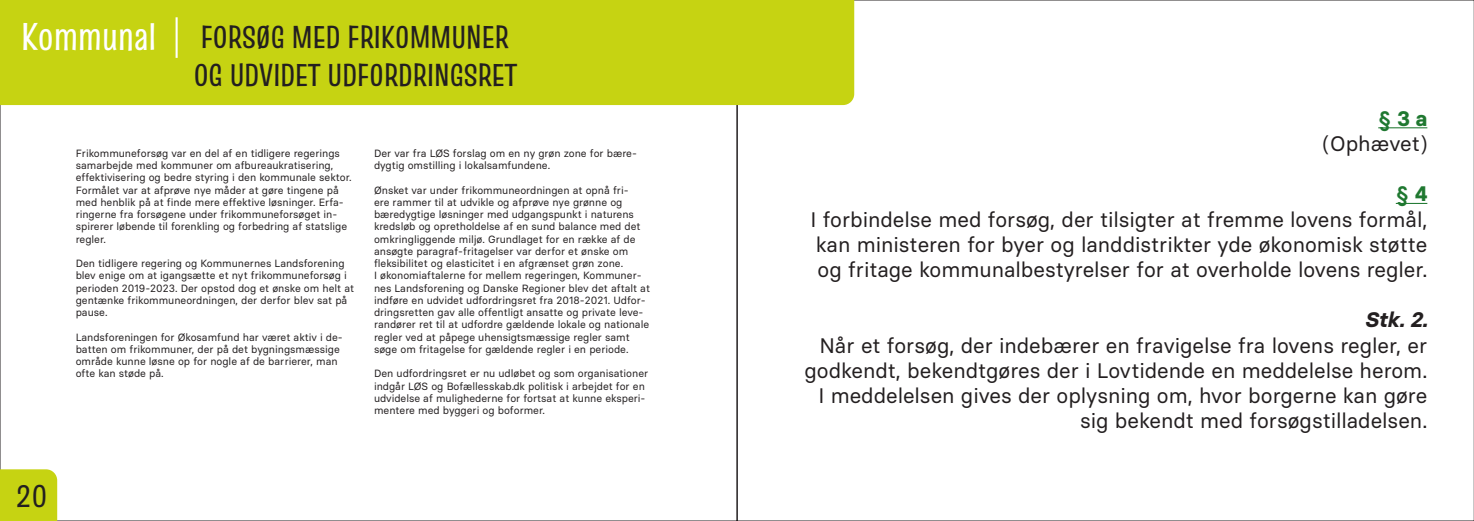
<style>
.page{position:relative;width:1474px;height:521px;background:#fff}
.page>*{position:absolute;margin:0;border:0;box-sizing:border-box;transform-origin:0 0}
.t1{font:38.5px "Truculenta";color:#fff}
.t2{font:31.5px "Truculenta";color:#231f20}
.t3{font:21px/25.2px "Basier Square";color:#231f20;text-align:justify}
.t4{font:italic 700 21px "Basier Square";color:#231f20}
.t5{font:700 21px "Basier Square";color:#1f7830}
.t6{font:10.5px/12.2px "Basier Square";color:#231f20}
</style>
<div class="page">
<svg style="left:736px;top:0;width:737px;height:521px"></svg>
<div style="left:0;top:469px;width:57px;height:52px;background:#c6d312"></div>
<div style="left:0;top:0;width:854px;height:105px;background:#c6d312"></div>
<hr style="left:1378px;top:127px;width:49px;height:1px;background:#1f7830">
<hr style="left:1395px;top:203px;width:32px;height:1px;background:#1f7830">
<hr style="left:175px;top:17px;width:3px;height:41px;background:#fff">
<p class="t1" style="left:21px;top:12px;width:136px">Kommunal</p>
<p class="t2" style="left:201px;top:18px;width:310px">FORSØG MED FRIKOMMUNER</p>
<p class="t2" style="left:194px;top:55px;width:325px">OG UDVIDET UDFORDRINGSRET</p>
<h2 class="t2" style="left:16px;top:476px;width:33px">20</h2>
<p class="t6" style="left:76px;top:147px;width:277px">Frikommuneforsøg var en del af en tidligere regerings samarbejde med kommuner om afbureaukratisering, effektivisering og bedre styring i den kommunale sektor.<br>Formålet var at afprøve nye måder at gøre tingene på med henblik på at finde mere effektive løsninger. Erfa&shy;ringerne fra forsøgene under frikommuneforsøget in&shy;spirerer løbende til forenkling og forbedring af statslige regler.</p>
<p class="t6" style="left:76px;top:257px;width:280px">Den tidligere regering og Kommunernes Landsforening blev enige om at igangsætte et nyt frikommuneforsøg i perioden 2019-2023. Der opstod dog et ønske om helt at gentænke frikommuneordningen, der derfor blev sat på pause.</p>
<p class="t6" style="left:76px;top:331px;width:269px">Landsforeningen for Økosamfund har været aktiv i de&shy;batten om frikommuner, der på det bygningsmæssige område kunne løsne op for nogle af de barrierer, man ofte kan støde på.</p>
<p class="t6" style="left:374px;top:147px;width:264px">Der var fra LØS forslag om en ny grøn zone for bære&shy;dygtig omstilling i lokalsamfundene.</p>
<p class="t6" style="left:374px;top:184px;width:268px">Ønsket var under frikommuneordningen at opnå fri&shy;ere rammer til at udvikle og afprøve nye grønne og bæredygtige løsninger med udgangspunkt i naturens kredsløb og opretholdelse af en sund balance med det omkringliggende miljø. Grundlaget for en række af de ansøgte paragraf-fritagelser var derfor et ønske om fleksibilitet og elasticitet i en afgrænset grøn zone.</p>
<p class="t6" style="left:374px;top:269px;width:277px">I økonomiaftalerne for mellem regeringen, Kommuner&shy;nes Landsforening og Danske Regioner blev det aftalt at indføre en udvidet udfordringsret fra 2018-2021. Udfor&shy;dringsretten gav alle offentligt ansatte og private leve&shy;randører ret til at udfordre gældende lokale og nationale regler ved at påpege uhensigtsmæssige regler samt søge om fritagelse for gældende regler i en periode.</p>
<p class="t6" style="left:374px;top:367px;width:276px">Den udfordringsret er nu udløbet og som organisationer indgår LØS og Bofællesskab.dk politisk i arbejdet for en udvidelse af mulighederne for fortsat at kunne eksperi&shy;mentere med byggeri og boformer.</p>
<p class="t5" style="left:1378px;top:105px;width:51px">§ 3 a</p>
<p class="t3" style="left:1322px;top:131px;width:106px">(Ophævet)</p>
<p class="t5" style="left:1395px;top:181px;width:33px">§ 4</p>
<p class="t3" style="left:810px;top:206px;width:618px">I forbindelse med forsøg, der tilsigter at fremme lovens formål, kan ministeren for byer og landdistrikter yde økonomisk støtte og fritage kommunalbestyrelser for at overholde lovens regler.</p>
<p class="t4" style="left:1364px;top:307px;width:64px">Stk. 2.</p>
<p class="t3" style="left:804px;top:332px;width:624px;text-align:right">Når et forsøg, der indebærer en fravigelse fra lovens regler, er godkendt, bekendtgøres der i Lovtidende en meddelelse herom.<br>I meddelelsen gives der oplysning om, hvor borgerne kan gøre sig bekendt med forsøgstilladelsen.</p>
</div>
